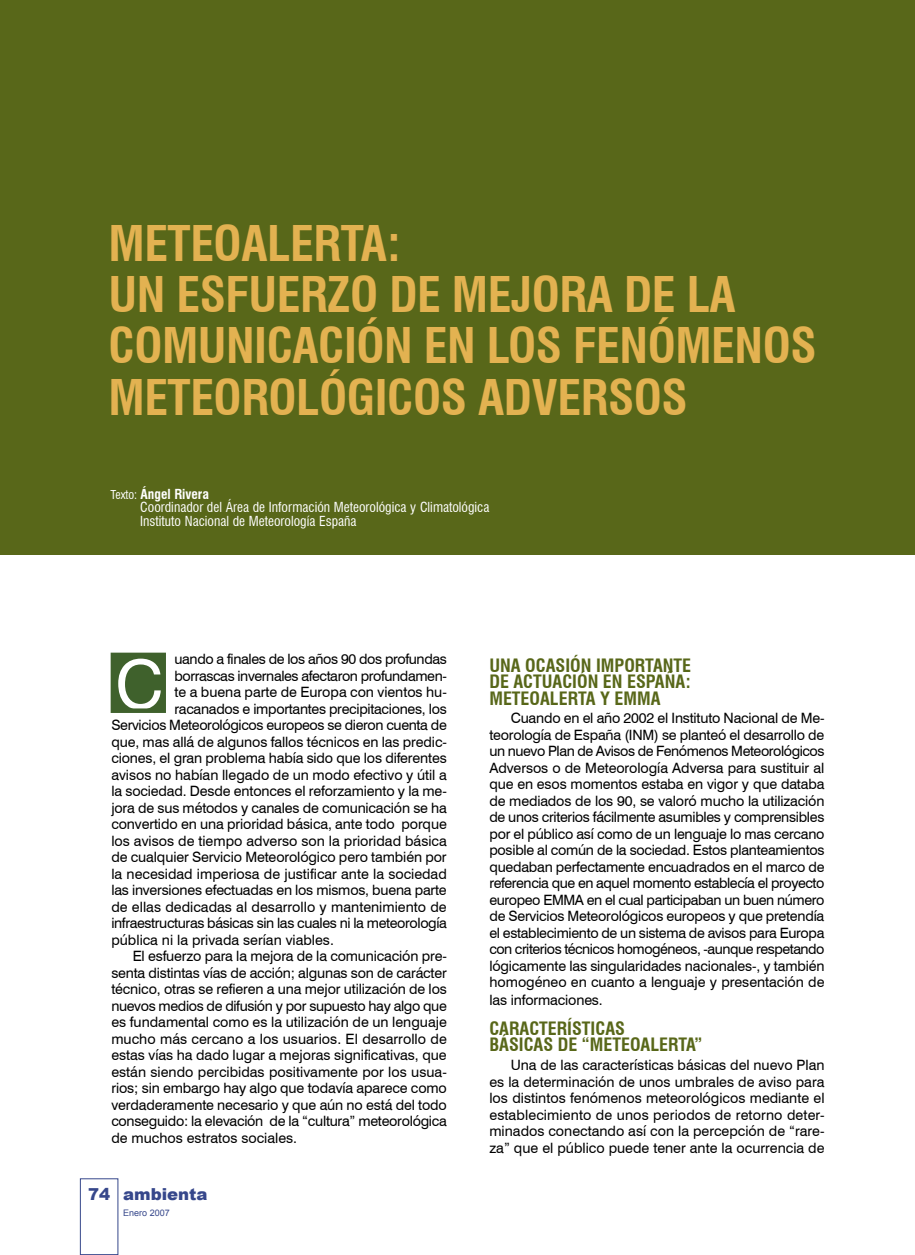
<style>
.page{position:relative;width:915px;height:1255px;background:#fff}
.page>*{position:absolute;margin:0;border:0;box-sizing:border-box;transform-origin:0 0}
.t1{font:67.5px "Swiss 721 BT";color:#fff}
.titular_reportaje{font:700 condensed 48px/51px "Swiss 721 BT";letter-spacing:-.01em;color:#e3b251}
.Ladillo{font:700 condensed 18px/16.5px "Swiss 721 BT";color:#586719;text-align:justify}
.t2{font:900 16.5px "Arial";color:#36478b}
.Texto_general{font:14.25px/16.5px "Swiss 721 BT";letter-spacing:-.01em;color:#000;text-align:justify}
.Firma{font:condensed 13.5px/13.5px "Swiss 721 BT";color:#fff}
.Firma-2{font:700 condensed 13.5px "Swiss 721 BT";color:#fff}
.t3{font:9px "Arial";color:#36478b}
.s1{font-weight:400;font-size:12px}
</style>
<div class="page">
<div style="left:80px;top:1178px;width:38px;height:76px;border:1px solid #36478b"></div>
<div style="left:0;top:0;width:914px;height:554px;background:#586719"></div>
<div style="left:113px;top:655px;width:51px;height:55px;background:#3f612c"></div>
<div style="left:111px;top:652px;width:55px;height:61px;border:4px solid #3f612c"></div>
<p class="titular_reportaje" style="left:108px;top:218px;width:293px">METEOALERTA:</p>
<p class="titular_reportaje" style="left:108px;top:269px;width:709px">UN ESFUERZO DE MEJORA DE LA<br>COMUNICACIÓN EN LOS FENÓMENOS<br>METEOROLÓGICOS ADVERSOS</p>
<p class="Firma-2" style="left:111px;top:486px;width:100px"><span class="s1">Texto:</span> Ángel Rivera</p>
<p class="Firma" style="left:140px;top:500px;width:350px">Coordinador del Área de Información Meteorológica y Climatológica<br>Instituto Nacional de Meteorología España</p>
<p class="Texto_general" style="left:174px;top:650px;width:274px">uando a finales de los años 90 dos profundas</p>
<p class="Texto_general" style="left:174px;top:667px;width:274px">borrascas invernales afectaron profundamen-</p>
<p class="Texto_general" style="left:174px;top:683px;width:274px">te a buena parte de Europa con vientos hu-</p>
<p class="Texto_general" style="left:174px;top:700px;width:274px">racanados e importantes precipitaciones, los</p>
<p class="Texto_general" style="left:111px;top:716px;width:337px">Servicios Meteorológicos europeos se dieron cuenta de</p>
<p class="Texto_general" style="left:111px;top:733px;width:337px">que, mas allá de algunos fallos técnicos en las predic-</p>
<p class="Texto_general" style="left:111px;top:749px;width:337px">ciones, el gran problema había sido que los diferentes</p>
<p class="Texto_general" style="left:111px;top:766px;width:337px">avisos no habían llegado de un modo efectivo y útil a</p>
<p class="Texto_general" style="left:111px;top:782px;width:337px">la sociedad. Desde entonces el reforzamiento y la me-</p>
<p class="Texto_general" style="left:111px;top:799px;width:337px">jora de sus métodos y canales de comunicación se ha</p>
<p class="Texto_general" style="left:111px;top:815px;width:337px">convertido en una prioridad básica, ante todo porque</p>
<p class="Texto_general" style="left:111px;top:832px;width:337px">los avisos de tiempo adverso son la prioridad básica</p>
<p class="Texto_general" style="left:111px;top:848px;width:337px">de cualquier Servicio Meteorológico pero también por</p>
<p class="Texto_general" style="left:111px;top:865px;width:337px">la necesidad imperiosa de justificar ante la sociedad</p>
<p class="Texto_general" style="left:111px;top:881px;width:337px">las inversiones efectuadas en los mismos, buena parte</p>
<p class="Texto_general" style="left:111px;top:898px;width:337px">de ellas dedicadas al desarrollo y mantenimiento de</p>
<p class="Texto_general" style="left:111px;top:914px;width:337px">infraestructuras básicas sin las cuales ni la meteorología</p>
<p class="Texto_general" style="left:111px;top:931px;width:224px">pública ni la privada serían viables.</p>
<p class="Texto_general" style="left:111px;top:947px;width:337px;text-indent:21px">El esfuerzo para la mejora de la comunicación pre&shy;senta distintas vías de acción; algunas son de carácter técnico, otras se refieren a una mejor utilización de los nuevos medios de difusión y por supuesto hay algo que es fundamental como es la utilización de un lenguaje mucho más cercano a los usuarios. El desarrollo de estas vías ha dado lugar a mejoras significativas, que están siendo percibidas positivamente por los usua&shy;rios; sin embargo hay algo que todavía aparece como verdaderamente necesario y que aún no está del todo conseguido: la elevación de la “cultura” meteorológica de muchos estratos sociales.</p>
<p class="t1" style="left:115px;top:643px;width:50px">C</p>
<p class="t2" style="left:88px;top:1181px;width:24px">74</p>
<p class="t2" style="left:123px;top:1181px;width:86px">ambienta</p>
<p class="t3" style="left:123px;top:1207px;width:48px">Enero 2007</p>
<p class="Ladillo" style="left:489px;top:657px;width:203px">UNA OCASIÓN IMPORTANTE DE ACTUACIÓN EN ESPAÑA:<br>METEOALERTA Y EMMA</p>
<p class="Texto_general" style="left:489px;top:709px;width:336px;text-indent:21px">Cuando en el año 2002 el Instituto Nacional de Me&shy;teorología de España (INM) se planteó el desarrollo de un nuevo Plan de Avisos de Fenómenos Meteorológicos Adversos o de Meteorología Adversa para sustituir al que en esos momentos estaba en vigor y que databa de mediados de los 90, se valoró mucho la utilización de unos criterios fácilmente asumibles y comprensibles por el público así como de un lenguaje lo mas cercano posible al común de la sociedad. Estos planteamientos quedaban perfectamente encuadrados en el marco de referencia que en aquel momento establecía el proyecto europeo EMMA en el cual participaban un buen número de Servicios Meteorológicos europeos y que pretendía el establecimiento de un sistema de avisos para Europa con criterios técnicos homogéneos, -aunque respetando lógicamente las singularidades nacionales-, y también homogéneo en cuanto a lenguaje y presentación de</p>
<p class="Texto_general" style="left:489px;top:991px;width:115px">las informaciones.</p>
<p class="Ladillo" style="left:489px;top:1020px;width:214px">CARACTERÍSTICAS<br>BÁSICAS DE “METEOALERTA”</p>
<p class="Texto_general" style="left:489px;top:1056px;width:336px;text-indent:21px">Una de las características básicas del nuevo Plan es la determinación de unos umbrales de aviso para los distintos fenómenos meteorológicos mediante el establecimiento de unos periodos de retorno deter&shy;minados conectando así con la percepción de “rare&shy;za” que el público puede tener ante la ocurrencia de</p>
</div>
